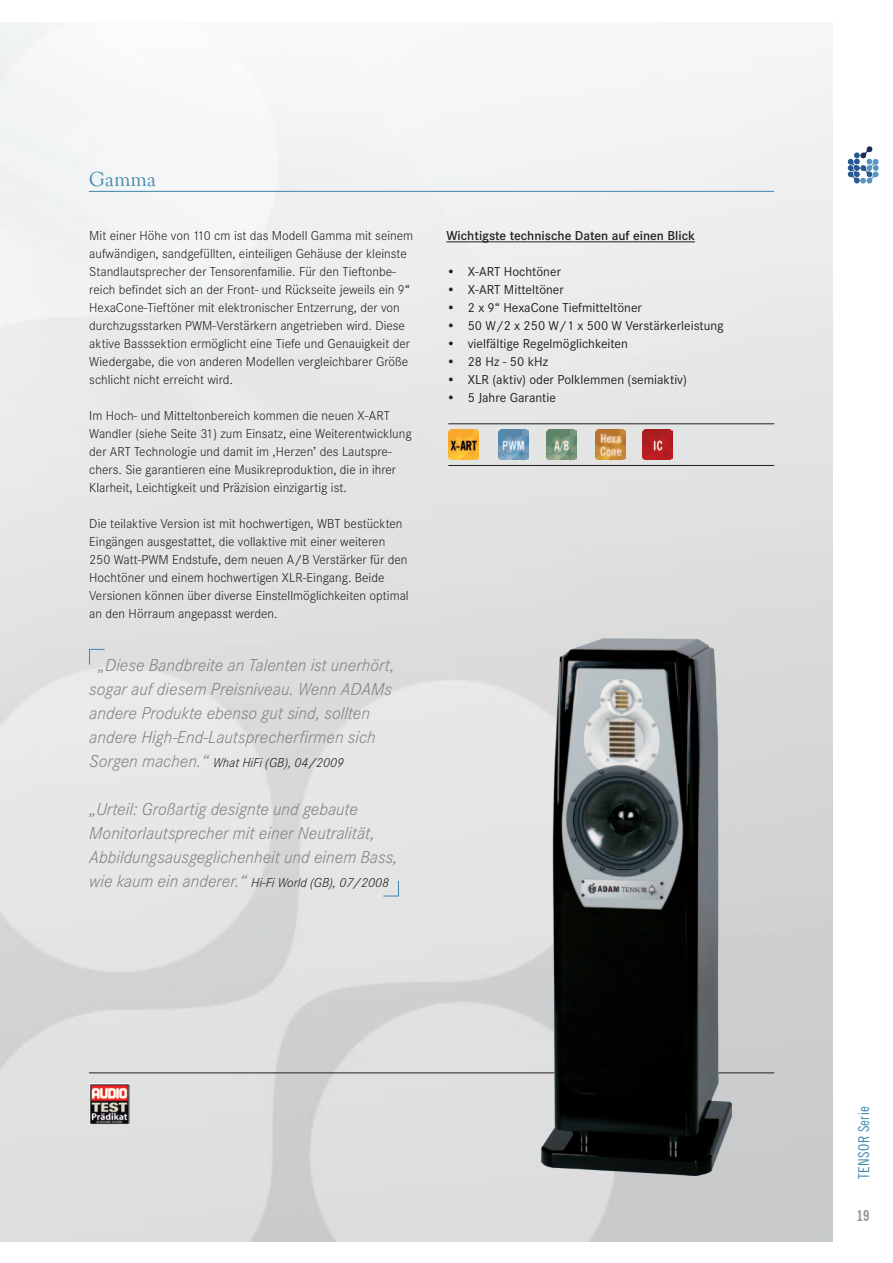
<style>
.page{position:relative;width:893px;height:1263px;background:#fff}
.page>*{position:absolute;margin:0;border:0;box-sizing:border-box;transform-origin:0 0}
.t1{font:21px "Goudy Old Style T";color:#4185ac}
.t2{font:italic 300 18px/24px "Corporate S";color:#808285}
.t3{font:condensed 15px "News Gothic BT";letter-spacing:.025em;color:#4185ac}
.t4{font:700 condensed 15px "News Gothic BT";color:#939598}
.t5{font:300 13.5px/18px "Corporate S";color:#231f20}
.t6{font:13.5px "Corporate S";color:#231f20}
.t7{font:italic 300 13.5px "Corporate S";color:#231f20}
.t8{font:600 13.5px "Corporate S";color:#231f20}
.s1{font-size:18px;color:#808285}
</style>
<div class="page">
<img style="left:0;top:22px;width:833px;height:1220px">
<hr style="left:89px;top:1072px;width:685px;height:1px;background:#231f20">
<img style="left:459px;top:586px;width:374px;height:639px">
<hr style="left:89px;top:191px;width:685px;height:1px;background:#4185ac">
<img style="left:89px;top:1083px;width:40px;height:41px">
<svg style="left:848px;top:146px;width:31px;height:38px"></svg>
<svg style="left:384px;top:881px;width:15px;height:16px"></svg>
<svg style="left:89px;top:649px;width:15px;height:15px"></svg>
<hr style="left:449px;top:423px;width:325px;height:1px;background:#231f20">
<hr style="left:449px;top:465px;width:325px;height:1px;background:#231f20">
<img style="left:546px;top:430px;width:30px;height:30px">
<img style="left:595px;top:430px;width:30px;height:30px">
<img style="left:498px;top:430px;width:30px;height:30px">
<img style="left:448px;top:430px;width:30px;height:30px">
<img style="left:643px;top:430px;width:30px;height:30px">
<hr style="left:446px;top:242px;width:249px;height:1px;background:#231f20">
<h1 class="t1" style="left:89px;top:167px;width:68px">Gamma</h1>
<p class="t5" style="left:89px;top:226px;width:325px">Mit einer Höhe von 110 cm ist das Modell Gamma mit seinem aufwändigen, sandgefüllten, einteiligen Gehäuse der kleinste Standlautsprecher der Tensorenfamilie. Für den Tieftonbe&shy;reich befindet sich an der Front- und Rückseite jeweils ein 9“ HexaCone-Tieftöner mit elektronischer Entzerrung, der von durchzugsstarken PWM-Verstärkern angetrieben wird. Diese aktive Basssektion ermöglicht eine Tiefe und Genauigkeit der Wiedergabe, die von anderen Modellen vergleichbarer Größe schlicht nicht erreicht wird.</p>
<p class="t5" style="left:89px;top:406px;width:324px">Im Hoch- und Mitteltonbereich kommen die neuen X-ART Wandler (siehe Seite 31) zum Einsatz, eine Weiterentwicklung der ART Technologie und damit im ‚Herzen’ des Lautspre&shy;chers. Sie garantieren eine Musikreproduktion, die in ihrer Klarheit, Leichtigkeit und Präzision einzigartig ist.</p>
<p class="t5" style="left:89px;top:514px;width:321px">Die teilaktive Version ist mit hochwertigen, WBT bestückten Eingängen ausgestattet, die vollaktive mit einer weiteren 250 Watt-PWM Endstufe, dem neuen A/B Verstärker für den Hochtöner und einem hochwertigen XLR-Eingang. Beide Versionen können über diverse Einstellmöglichkeiten optimal an den Hörraum angepasst werden.</p>
<h2 class="t2" style="left:89px;top:653px;width:307px;text-indent:8px">„Diese Bandbreite an Talenten ist unerhört, sogar auf diesem Preisniveau. Wenn ADAMs andere Produkte ebenso gut sind, sollten andere High-End-Lautsprecherfirmen sich</h2>
<p class="t7" style="left:89px;top:754px;width:256px"><span class="s1">Sorgen machen.“</span> What HiFi (GB), 04/2009</p>
<h2 class="t2" style="left:89px;top:797px;width:310px">„Urteil: Großartig designte und gebaute<br>Monitorlautsprecher mit einer Neutralität,<br>Abbildungsausgeglichenheit und einem Bass,</h2>
<p class="t7" style="left:89px;top:874px;width:301px"><span class="s1">wie kaum ein anderer.“</span> Hi-Fi World (GB), 07/2008</p>
<p class="t8" style="left:446px;top:228px;width:250px">Wichtigste technische Daten auf einen Blick</p>
<p class="t6" style="left:446px;top:264px;width:116px">• X-ART Hochtöner</p>
<p class="t6" style="left:446px;top:282px;width:119px">• X-ART Mitteltöner</p>
<p class="t6" style="left:446px;top:300px;width:197px">• 2 x 9“ HexaCone Tiefmitteltöner</p>
<p class="t6" style="left:446px;top:318px;width:279px">• 50 W/2 x 250 W/1 x 500 W Verstärkerleistung</p>
<p class="t6" style="left:446px;top:336px;width:183px">• vielfältige Regelmöglichkeiten</p>
<p class="t6" style="left:446px;top:354px;width:103px">• 28 Hz - 50 kHz</p>
<p class="t6" style="left:446px;top:372px;width:242px">• XLR (aktiv) oder Polklemmen (semiaktiv)</p>
<p class="t6" style="left:446px;top:390px;width:111px">• 5 Jahre Garantie</p>
<p class="t3" style="left:855px;top:1179px;width:74px;rotate:-90deg">TENSOR Serie</p>
<p class="t4" style="left:857px;top:1206px;width:14px">19</p>
</div>
